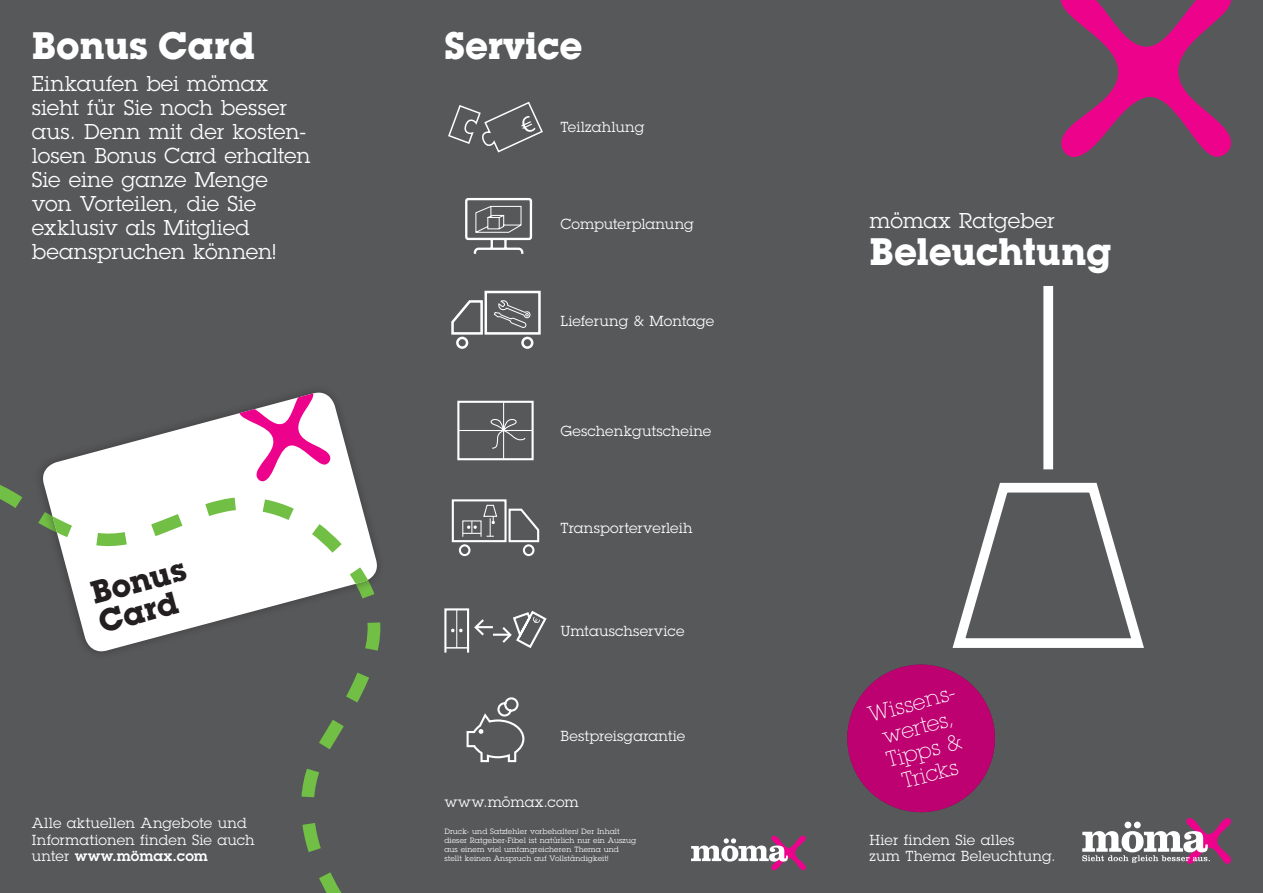
<style>
.page{position:relative;width:1263px;height:893px;background:#57585a}
.page>*{position:absolute;margin:0;border:0;box-sizing:border-box;transform-origin:0 0}
.t1{font:700 37.5px "Lubalin Graph MMX";letter-spacing:-.005em;color:#fff}
.t2{font:700 31.2px/30px "Lubalin Graph MMX";color:#231f20}
.t3{font:300 21.6px/24.2px "Lubalin Graph MMX";color:#fff;text-align:center}
.t4{font:21px/24px "Lubalin Graph MMX";letter-spacing:-.02em;color:#fff}
.t5{font:14.25px/16.5px "Lubalin Graph MMX";letter-spacing:-.01em;color:#fff}
.t6{font:14.25px "Lubalin Graph MMX";letter-spacing:.01em;color:#fff}
.t7{font:7.5px/9px "Lubalin Graph MMX";color:#fff}
.s1{font-weight:600}
</style>
<div class="page">
<svg style="left:691px;top:835px;width:115px;height:35px"></svg>
<svg style="left:0;top:485px;width:369px;height:408px"></svg>
<svg style="left:27px;top:485px;width:342px;height:182px"></svg>
<svg style="left:39px;top:392px;width:342px;height:263px"></svg>
<svg style="left:41px;top:498px;width:332px;height:97px;background:#e7ede3"></svg>
<svg style="left:239px;top:393px;width:92px;height:89px;background:#e9aacf"></svg>
<svg style="left:451px;top:499px;width:89px;height:58px"></svg>
<div style="left:457px;top:401px;width:77px;height:59px;border:2px solid #fff"></div>
<hr style="left:503px;top:402px;width:1px;height:57px;background:#fff">
<hr style="left:459px;top:430px;width:74px;height:1px;background:#fff">
<svg style="left:490px;top:416px;width:36px;height:33px"></svg>
<svg style="left:466px;top:697px;width:59px;height:66px"></svg>
<svg style="left:444px;top:608px;width:103px;height:45px"></svg>
<svg style="left:448px;top:101px;width:95px;height:52px"></svg>
<svg style="left:465px;top:198px;width:68px;height:56px"></svg>
<svg style="left:451px;top:290px;width:90px;height:59px"></svg>
<svg style="left:1060px;top:0;width:171px;height:157px"></svg>
<div style="left:1043px;top:286px;width:10px;height:183px;background:#fff"></div>
<svg style="left:847px;top:482px;width:384px;height:382px"></svg>
<h1 class="t1" style="left:32px;top:21px;width:225px">Bonus Card</h1>
<h3 class="t4" style="left:32px;top:71px;width:281px">Einkaufen bei mömax sieht für Sie noch besser aus. Denn mit der kosten&shy;losen Bonus Card erhalten<br>Sie eine ganze Menge von Vorteilen, die Sie exklusiv als Mitglied beanspruchen können!</h3>
<h2 class="t2" style="left:88px;top:581px;width:99px;rotate:-15deg">Bonus<br>Card</h2>
<p class="t5" style="left:32px;top:815px;width:224px">Alle aktuellen Angebote und<br>Informationen finden Sie auch unter <span class="s1">www.mömax.com</span></p>
<h1 class="t1" style="left:444px;top:21px;width:140px">Service</h1>
<p class="t6" style="left:560px;top:118px;width:86px">Teilzahlung</p>
<p class="t5" style="left:560px;top:216px;width:135px">Computerplanung</p>
<p class="t5" style="left:560px;top:312px;width:156px">Lieferung &amp; Montage</p>
<p class="t5" style="left:560px;top:422px;width:153px">Geschenkgutscheine</p>
<p class="t5" style="left:560px;top:519px;width:134px">Transporterverleih</p>
<p class="t5" style="left:560px;top:622px;width:126px">Umtauschservice</p>
<p class="t5" style="left:560px;top:727px;width:127px">Bestpreisgarantie</p>
<p class="t5" style="left:444px;top:794px;width:136px">www.mömax.com</p>
<p class="t7" style="left:444px;top:827px;width:193px">Druck- und Satzfehler vorbehalten! Der Inhalt dieser Ratgeber-Fibel ist natürlich nur ein Auszug aus einem viel umfangreicheren Thema und stellt keinen Anspruch auf Vollständigkeit!</p>
<h3 class="t4" style="left:870px;top:208px;width:187px">mömax Ratgeber</h3>
<h1 class="t1" style="left:870px;top:228px;width:244px">Beleuchtung</h1>
<h3 class="t3" style="left:866px;top:704px;width:95px;rotate:-15deg">Wissens&shy;wertes,<br>Tipps &amp;<br>Tricks</h3>
<p class="t5" style="left:870px;top:831px;width:188px">Hier finden Sie alles<br>zum Thema Beleuchtung.</p>
</div>
